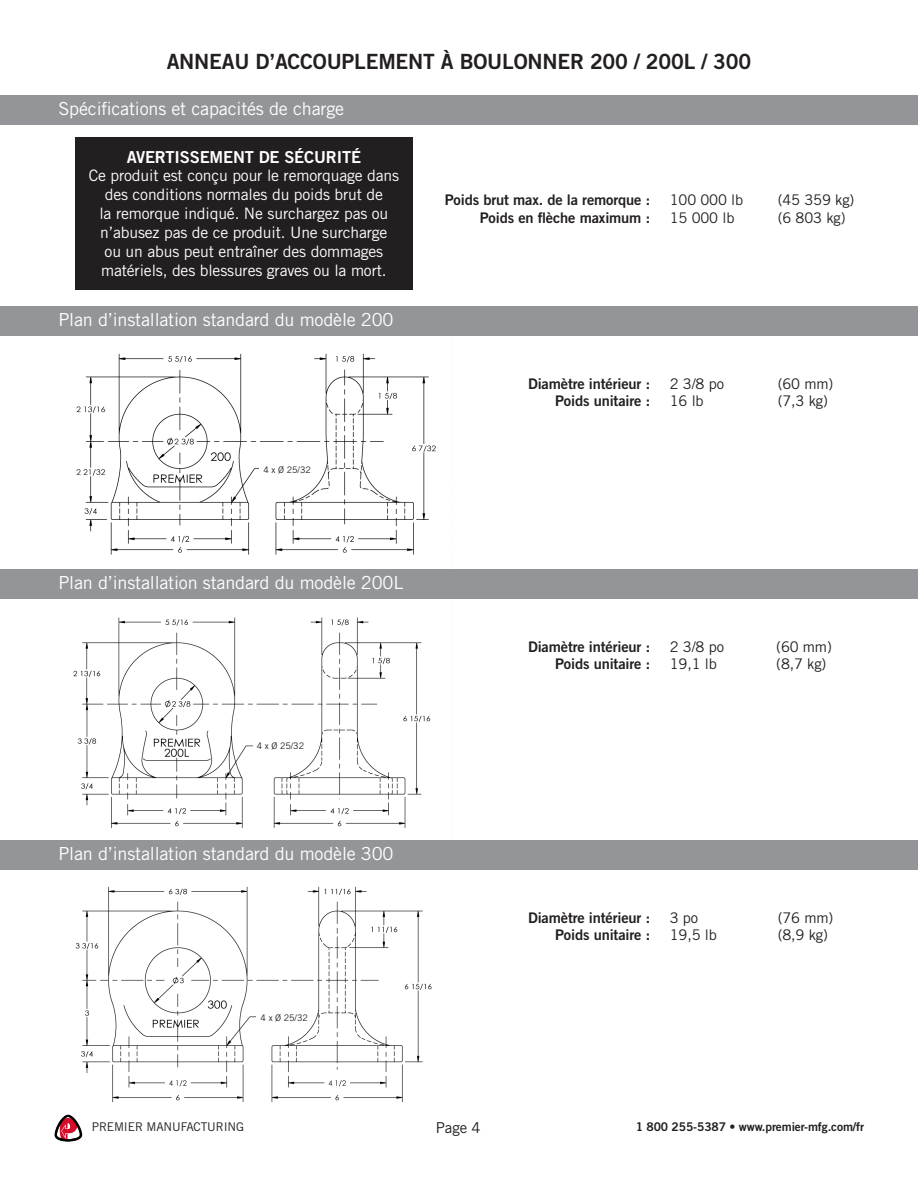
<style>
.page{position:relative;width:918px;height:1188px;background:#fff}
.page>*{position:absolute;margin:0;border:0;box-sizing:border-box;transform-origin:0 0}
.t1{font:21px "Trade Gothic LT Std Bd 2";letter-spacing:-.01em;color:#231f20}
.t2{font:18px "Trade Gothic LT Std";letter-spacing:-.01em;color:#fff}
.t3{font:16.5px "Trade Gothic LT Std Bd 2";letter-spacing:-.01em;color:#fff}
.t4{font:15.75px/18.9px "Trade Gothic LT Std";letter-spacing:-.01em;color:#fff;text-align:center}
.t5{font:15px "Trade Gothic LT Std";color:#231f20}
.t6{font:14.7px "Trade Gothic LT Std Bd 2";letter-spacing:-.01em;color:#231f20}
.t7{font:14.7px "Trade Gothic LT Std";letter-spacing:-.01em;color:#231f20}
.t8{font:12px "Trade Gothic LT Std Bd 2";letter-spacing:-.01em;color:#231f20}
.t9{font:12px "Trade Gothic LT Std";letter-spacing:-.01em;color:#231f20}
.t10{font:9px "Trade Gothic LT Std";letter-spacing:-.01em;color:#231f20}
</style>
<div class="page">
<svg style="left:54px;top:1114px;width:29px;height:28px"></svg>
<div style="left:0;top:95px;width:918px;height:30px;background:#939598"></div>
<div style="left:75px;top:137px;width:338px;height:153px;background:#231f20"></div>
<div style="left:0;top:306px;width:918px;height:30px;background:#939598"></div>
<img style="left:76px;top:346px;width:376px;height:212px">
<img style="left:73px;top:617px;width:358px;height:211px">
<img style="left:75px;top:886px;width:357px;height:217px">
<div style="left:0;top:569px;width:918px;height:30px;background:#939598"></div>
<div style="left:0;top:840px;width:918px;height:30px;background:#939598"></div>
<div style="left:259px;top:461px;width:56px;height:17px;background:#fff"></div>
<div style="left:253px;top:737px;width:55px;height:18px;background:#fff"></div>
<div style="left:256px;top:1009px;width:56px;height:17px;background:#fff"></div>
<p class="t1" style="left:167px;top:49px;width:586px">ANNEAU D’ACCOUPLEMENT À BOULONNER 200 / 200L / 300</p>
<p class="t2" style="left:58px;top:97px;width:287px">Spécifications et capacités de charge</p>
<p class="t3" style="left:127px;top:146px;width:236px">AVERTISSEMENT DE SÉCURITÉ</p>
<p class="t4" style="left:89px;top:166px;width:312px">Ce produit est conçu pour le remorquage dans des conditions normales du poids brut de<br>la remorque indiqué. Ne surchargez pas ou n’abusez pas de ce produit. Une surcharge<br>ou un abus peut entraîner des dommages matériels, des blessures graves ou la mort.</p>
<p class="t2" style="left:58px;top:308px;width:337px">Plan d’installation standard du modèle 200</p>
<p class="t10" style="left:264px;top:464px;width:49px">4 x Ø 25/32</p>
<p class="t2" style="left:58px;top:572px;width:346px">Plan d’installation standard du modèle 200L</p>
<p class="t10" style="left:257px;top:741px;width:49px">4 x Ø 25/32</p>
<p class="t2" style="left:58px;top:842px;width:337px">Plan d’installation standard du modèle 300</p>
<p class="t10" style="left:261px;top:1012px;width:49px">4 x Ø 25/32</p>
<p class="t6" style="left:445px;top:191px;width:207px">Poids brut max. de la remorque :</p>
<p class="t6" style="left:480px;top:208px;width:172px">Poids en flèche maximum :</p>
<p class="t7" style="left:670px;top:191px;width:75px">100 000 lb</p>
<p class="t7" style="left:778px;top:191px;width:78px">(45 359 kg)</p>
<p class="t7" style="left:670px;top:208px;width:66px">15 000 lb</p>
<p class="t7" style="left:778px;top:208px;width:69px">(6 803 kg)</p>
<p class="t6" style="left:528px;top:374px;width:124px">Diamètre intérieur :</p>
<p class="t6" style="left:555px;top:392px;width:97px">Poids unitaire :</p>
<p class="t7" style="left:670px;top:374px;width:56px">2 3/8 po</p>
<p class="t7" style="left:778px;top:374px;width:57px">(60 mm)</p>
<p class="t7" style="left:670px;top:392px;width:35px">16 lb</p>
<p class="t7" style="left:778px;top:392px;width:52px">(7,3 kg)</p>
<p class="t6" style="left:528px;top:637px;width:124px">Diamètre intérieur :</p>
<p class="t6" style="left:555px;top:655px;width:97px">Poids unitaire :</p>
<p class="t7" style="left:670px;top:638px;width:56px">2 3/8 po</p>
<p class="t7" style="left:776px;top:638px;width:57px">(60 mm)</p>
<p class="t7" style="left:670px;top:655px;width:49px">19,1 lb</p>
<p class="t7" style="left:776px;top:655px;width:52px">(8,7 kg)</p>
<p class="t6" style="left:528px;top:908px;width:124px">Diamètre intérieur :</p>
<p class="t6" style="left:555px;top:926px;width:97px">Poids unitaire :</p>
<p class="t7" style="left:670px;top:908px;width:30px">3 po</p>
<p class="t7" style="left:778px;top:908px;width:57px">(76 mm)</p>
<p class="t7" style="left:670px;top:926px;width:49px">19,5 lb</p>
<p class="t7" style="left:778px;top:926px;width:52px">(8,9 kg)</p>
<p class="t9" style="left:92px;top:1120px;width:154px">PREMIER MANUFACTURING</p>
<p class="t5" style="left:436px;top:1119px;width:46px">Page 4</p>
<p class="t8" style="left:636px;top:1119px;width:230px">1 800 255-5387 • www.premier-mfg.com/fr</p>
</div>
